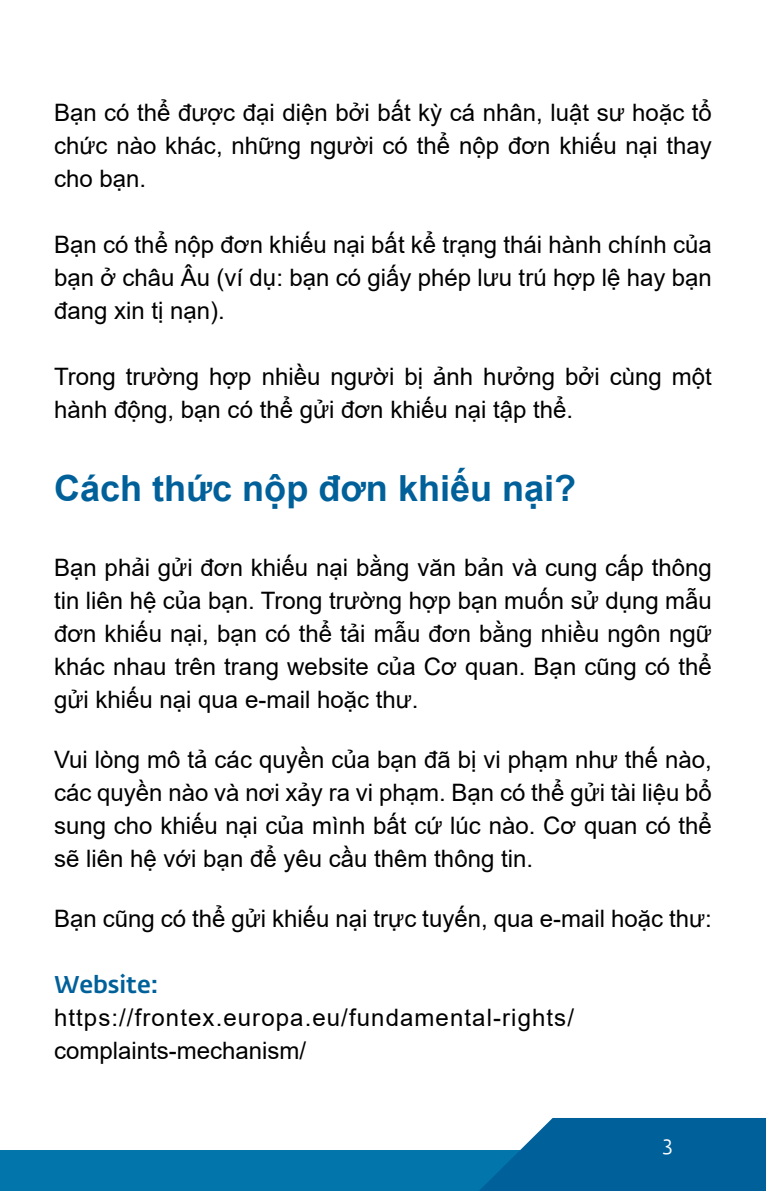
<style>
.page{position:relative;width:766px;height:1191px;background:#fff}
.page>*{position:absolute;margin:0;border:0;box-sizing:border-box;transform-origin:0 0}
.t1{font:700 36px "Arial";color:#00609a}
.Text{font:24px/33px "Arial";color:#000;text-align:justify}
.Text-2{font:24px/33px "Arial";letter-spacing:.045em;color:#000}
.t2{font:500 24px "Fedra Sans Pro";color:#00609a}
.t3{font:21px "Fedra Sans Pro";color:#fff}
</style>
<div class="page">
<div style="left:0;top:1151px;width:765px;height:40px;background:#0275aa"></div>
<svg style="left:478px;top:1118px;width:287px;height:73px;background:#166fa3"></svg>
<p class="Text" style="left:54px;top:96px;width:659px">Bạn có thể được đại diện bởi bất kỳ cá nhân, luật sư hoặc tổ chức nào khác, những người có thể nộp đơn khiếu nại thay cho bạn.</p>
<p class="Text" style="left:54px;top:228px;width:659px">Bạn có thể nộp đơn khiếu nại bất kể trạng thái hành chính của bạn ở châu Âu (ví dụ: bạn có giấy phép lưu trú hợp lệ hay bạn đang xin tị nạn).</p>
<p class="Text" style="left:54px;top:360px;width:659px">Trong trường hợp nhiều người bị ảnh hưởng bởi cùng một hành động, bạn có thể gửi đơn khiếu nại tập thể.</p>
<h1 class="t1" style="left:54px;top:462px;width:523px">Cách thức nộp đơn khiếu nại?</h1>
<p class="Text" style="left:54px;top:550px;width:659px">Bạn phải gửi đơn khiếu nại bằng văn bản và cung cấp thông tin liên hệ của bạn. Trong trường hợp bạn muốn sử dụng mẫu đơn khiếu nại, bạn có thể tải mẫu đơn bằng nhiều ngôn ngữ khác nhau trên trang website của Cơ quan. Bạn cũng có thể gửi khiếu nại qua e-mail hoặc thư.</p>
<p class="Text" style="left:54px;top:742px;width:659px">Vui lòng mô tả các quyền của bạn đã bị vi phạm như thế nào, các quyền nào và nơi xảy ra vi phạm. Bạn có thể gửi tài liệu bổ sung cho khiếu nại của mình bất cứ lúc nào. Cơ quan có thể sẽ liên hệ với bạn để yêu cầu thêm thông tin.</p>
<p class="Text" style="left:54px;top:901px;width:659px">Bạn cũng có thể gửi khiếu nại trực tuyến, qua e-mail hoặc thư:</p>
<h2 class="t2" style="left:54px;top:966px;width:106px">Website:</h2>
<p class="Text-2" style="left:54px;top:1000px;width:521px">https://frontex.europa.eu/fundamental-rights/ complaints-mechanism/</p>
<p class="t3" style="left:662px;top:1129px;width:11px">3</p>
</div>
